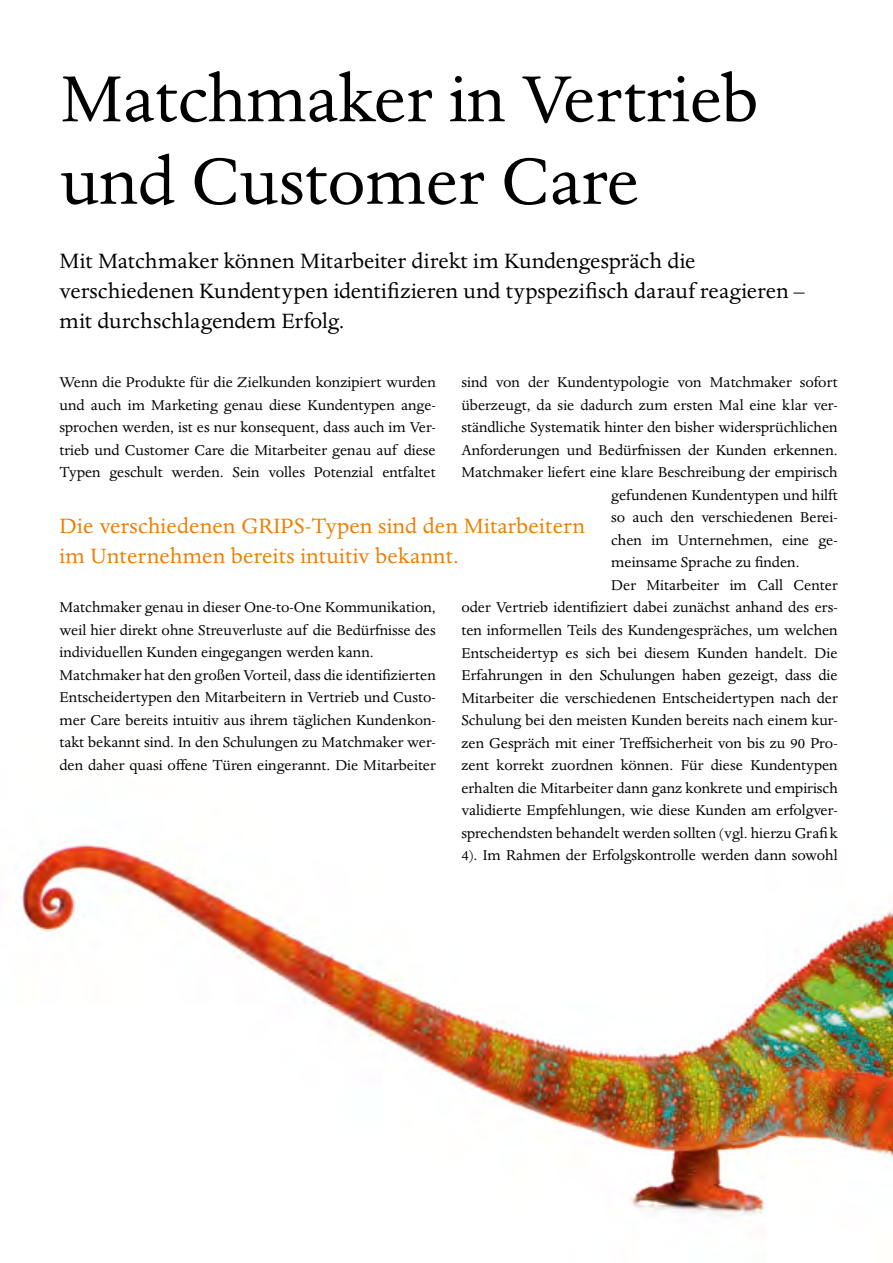
<style>
.page{position:relative;width:893px;height:1263px;background:#fff}
.page>*{position:absolute;margin:0;border:0;box-sizing:border-box;transform-origin:0 0}
.t1{font:75px/82.5px "Dante MT Std";color:#000}
.t2{font:24px/30px "Dante MT Std";color:#000}
.t3{font:24px/30px "Dante MT Std";letter-spacing:.01em;color:#ef7d00}
.t4{font:16.5px/22.5px "Dante MT Std";color:#000;text-align:justify}
</style>
<div class="page">
<img style="left:21px;top:839px;width:872px;height:378px">
<h1 class="t1" style="left:60px;top:58px;width:700px">Matchmaker in Vertrieb und Customer Care</h1>
<h2 class="t2" style="left:60px;top:246px;width:747px">Mit Matchmaker können Mitarbeiter direkt im Kundengespräch die verschiedenen Kundentypen identifizieren und typspezifisch darauf reagieren – mit durchschlagendem Erfolg.</h2>
<p class="t4" style="left:60px;top:371px;width:378px">Wenn die Produkte für die Zielkunden konzipiert wurden und auch im Marketing genau diese Kundentypen ange&shy;sprochen werden, ist es nur konsequent, dass auch im Ver&shy;trieb und Customer Care die Mitarbeiter genau auf diese Typen geschult werden. Sein volles Potenzial entfaltet</p>
<p class="t4" style="left:461px;top:371px;width:378px">sind von der Kundentypologie von Matchmaker sofort</p>
<p class="t4" style="left:461px;top:394px;width:378px">überzeugt, da sie dadurch zum ersten Mal eine klar ver-</p>
<p class="t4" style="left:461px;top:416px;width:378px">ständliche Systematik hinter den bisher widersprüchlichen</p>
<p class="t4" style="left:461px;top:439px;width:378px">Anforderungen und Bedürfnissen der Kunden erkennen.</p>
<p class="t4" style="left:461px;top:461px;width:378px">Matchmaker liefert eine klare Beschreibung der empirisch</p>
<p class="t4" style="left:611px;top:484px;width:228px">gefundenen Kundentypen und hilft</p>
<p class="t4" style="left:611px;top:506px;width:228px">so auch den verschiedenen Berei-</p>
<p class="t4" style="left:611px;top:529px;width:228px">chen im Unternehmen, eine ge-</p>
<p class="t4" style="left:611px;top:551px;width:190px">meinsame Sprache zu finden.</p>
<p class="t4" style="left:611px;top:574px;width:228px">Der Mitarbeiter im Call Center</p>
<p class="t4" style="left:461px;top:596px;width:378px">oder Vertrieb identifiziert dabei zunächst anhand des ers-</p>
<p class="t4" style="left:461px;top:619px;width:378px">ten informellen Teils des Kundengespräches, um welchen</p>
<p class="t4" style="left:461px;top:641px;width:378px">Entscheidertyp es sich bei diesem Kunden handelt. Die</p>
<p class="t4" style="left:461px;top:664px;width:378px">Erfahrungen in den Schulungen haben gezeigt, dass die</p>
<p class="t4" style="left:461px;top:686px;width:378px">Mitarbeiter die verschiedenen Entscheidertypen nach der</p>
<p class="t4" style="left:461px;top:709px;width:378px">Schulung bei den meisten Kunden bereits nach einem kur-</p>
<p class="t4" style="left:461px;top:731px;width:378px">zen Gespräch mit einer Treffsicherheit von bis zu 90 Pro-</p>
<p class="t4" style="left:461px;top:754px;width:378px">zent korrekt zuordnen können. Für diese Kundentypen</p>
<p class="t4" style="left:461px;top:776px;width:378px">erhalten die Mitarbeiter dann ganz konkrete und empirisch</p>
<p class="t4" style="left:461px;top:799px;width:378px">validierte Empfehlungen, wie diese Kunden am erfolgver-</p>
<p class="t4" style="left:461px;top:821px;width:378px">sprechendsten behandelt werden sollten (vgl. hierzu Grafi k</p>
<p class="t4" style="left:461px;top:844px;width:378px">4). Im Rahmen der Erfolgskontrolle werden dann sowohl</p>
<h2 class="t3" style="left:60px;top:511px;width:527px">Die verschiedenen GRIPS-Typen sind den Mitarbeitern im Unternehmen bereits intuitiv bekannt.</h2>
<p class="t4" style="left:60px;top:596px;width:378px;text-align:left">Matchmaker genau in dieser One-to-One Kommunikation, weil hier direkt ohne Streuverluste auf die Bedürfnisse des individuellen Kunden eingegangen werden kann.<br>Matchmaker hat den großen Vorteil, dass die identifizierten Entscheidertypen den Mitarbeitern in Vertrieb und Custo&shy;mer Care bereits intuitiv aus ihrem täglichen Kundenkon&shy;takt bekannt sind. In den Schulungen zu Matchmaker wer&shy;den daher quasi offene Türen eingerannt. Die Mitarbeiter</p>
</div>
